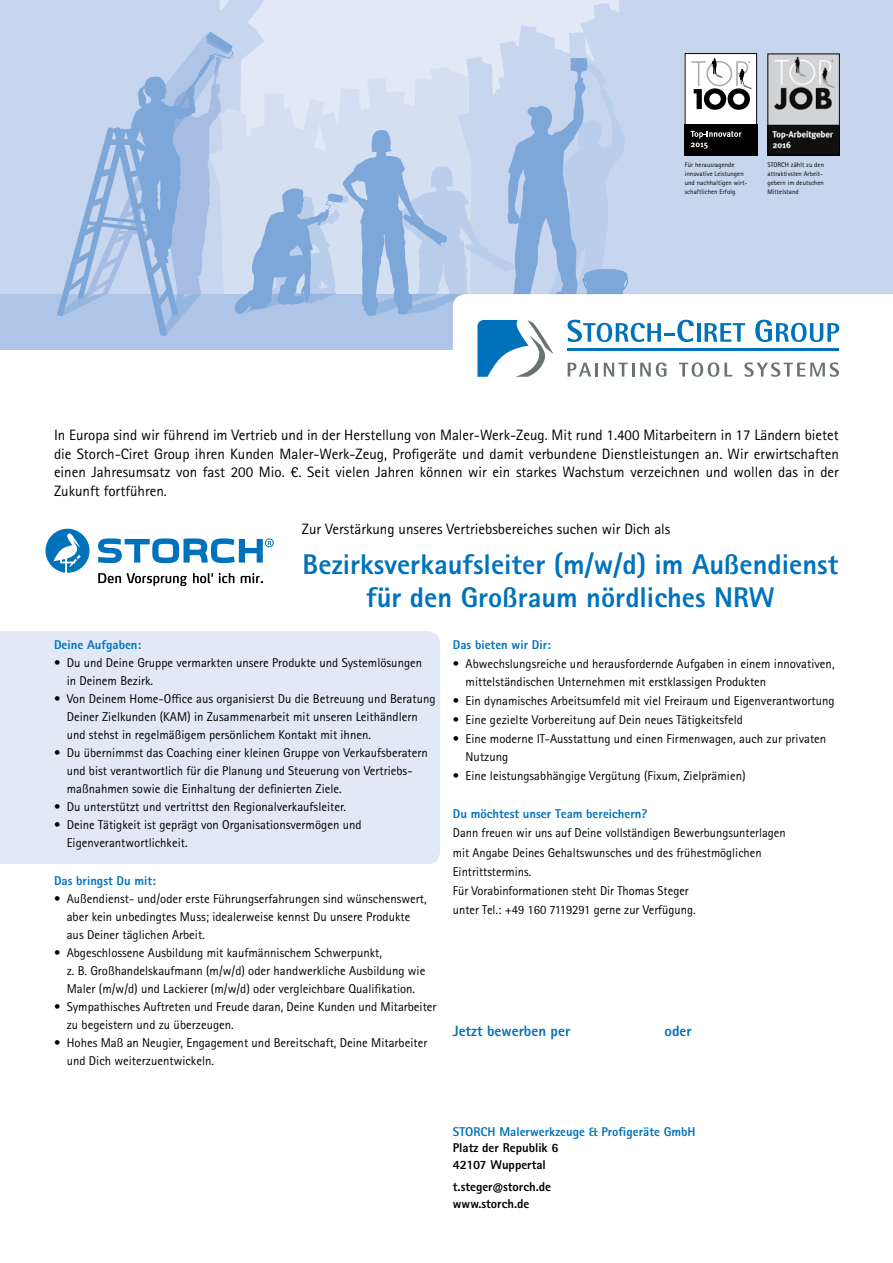
<style>
.page{position:relative;width:893px;height:1263px;background:#fff}
.page>*{position:absolute;margin:0;border:0;box-sizing:border-box;transform-origin:0 0}
.t1{font:800 28.5px/33px "Rotis Sans Serif Pro";color:#0072bc;text-align:center}
.t2{font:15px/18.8px "Rotis Sans Serif Pro";color:#000;text-align:justify}
.t3{font:800 15px "Rotis Sans Serif Pro";color:#0072bc}
.t4{font:12.75px/18px "Rotis Sans Serif Pro";color:#000}
.t5{font:800 12.75px "Rotis Sans Serif Pro";color:#0072bc}
.t6{font:800 12.75px/16.5px "Rotis Sans Serif Pro";color:#000}
.t7{font:6.75px/9px "Rotis Sans Serif Pro";letter-spacing:.01em;color:#000}
</style>
<div class="page">
<div style="left:0;top:0;width:265px;height:294px;background:#c7d6ee"></div>
<svg style="left:458px;top:0;width:435px;height:294px;background:#ccd9ef"></svg>
<div style="left:0;top:294px;width:893px;height:55px;background:#aec5e7"></div>
<div style="left:861px;top:294px;width:32px;height:55px;background:#fff"></div>
<svg style="left:57px;top:32px;width:804px;height:345px;background:#becfe7"></svg>
<div style="left:685px;top:53px;width:72px;height:102px;border:1px solid #000"></div>
<div style="left:0;top:631px;width:440px;height:233px;background:#e1e8f6"></div>
<svg style="left:98px;top:538px;width:173px;height:25px"></svg>
<div style="left:265px;top:538px;width:9px;height:9px;border:1px solid #0072bc;border-radius:50%"></div>
<svg style="left:45px;top:529px;width:45px;height:44px"></svg>
<svg style="left:98px;top:573px;width:89px;height:13px"></svg>
<svg style="left:193px;top:573px;width:20px;height:10px"></svg>
<svg style="left:219px;top:573px;width:15px;height:10px"></svg>
<svg style="left:241px;top:573px;width:22px;height:10px"></svg>
<p class="t7" style="left:685px;top:160px;width:64px">Für herausragende innovative Leistungen und nachhaltigen wirt&shy;schaftlichen Erfolg</p>
<p class="t7" style="left:767px;top:160px;width:58px">STORCH zählt zu den attraktivsten Arbeit&shy;gebern im deutschen<br>Mittelstand</p>
<p class="t2" style="left:54px;top:426px;width:786px">In Europa sind wir führend im Vertrieb und in der Herstellung von Maler-Werk-Zeug. Mit rund 1.400 Mitarbeitern in 17 Ländern bietet die Storch-Ciret Group ihren Kunden Maler-Werk-Zeug, Profigeräte und damit verbundene Dienstleistungen an. Wir erwirtschaften einen Jahresumsatz von fast 200 Mio. €. Seit vielen Jahren können wir ein starkes Wachstum verzeichnen und wollen das in der Zukunft fortführen.</p>
<p class="t2" style="left:302px;top:519px;width:370px">Zur Verstärkung unseres Vertriebsbereiches suchen wir Dich als</p>
<h1 class="t1" style="left:303px;top:548px;width:537px">Bezirksverkaufsleiter (m/w/d) im Außendienst für den Großraum nördliches NRW</h1>
<p class="t5" style="left:54px;top:636px;width:89px">Deine Aufgaben:</p>
<p class="t4" style="left:67px;top:654px;width:357px;text-indent:-13px">• Du und Deine Gruppe vermarkten unsere Produkte und Systemlösungen in Deinem Bezirk.</p>
<p class="t4" style="left:67px;top:690px;width:370px;text-indent:-13px">• Von Deinem Home-Office aus organisierst Du die Betreuung und Beratung<br>Deiner Zielkunden (KAM) in Zusammenarbeit mit unseren Leithändlern und stehst in regelmäßigem persönlichem Kontakt mit ihnen.</p>
<p class="t4" style="left:67px;top:744px;width:363px;text-indent:-13px">• Du übernimmst das Coaching einer kleinen Gruppe von Verkaufsberatern und bist verantwortlich für die Planung und Steuerung von Vertriebs&shy;maßnahmen sowie die Einhaltung der definierten Ziele.</p>
<p class="t4" style="left:54px;top:798px;width:293px">• Du unterstützt und vertrittst den Regionalverkaufsleiter.</p>
<p class="t4" style="left:67px;top:816px;width:296px;text-indent:-13px">• Deine Tätigkeit ist geprägt von Organisationsvermögen und<br>Eigenverantwortlichkeit.</p>
<p class="t5" style="left:54px;top:872px;width:103px">Das bringst Du mit:</p>
<p class="t4" style="left:67px;top:889px;width:361px;text-indent:-13px">• Außendienst- und/oder erste Führungserfahrungen sind wünschenswert, aber kein unbedingtes Muss; idealerweise kennst Du unsere Produkte aus Deiner täglichen Arbeit.</p>
<p class="t4" style="left:67px;top:943px;width:360px;text-indent:-13px">• Abgeschlossene Ausbildung mit kaufmännischem Schwerpunkt,<br>z. B. Großhandelskaufmann (m/w/d) oder handwerkliche Ausbildung wie<br>Maler (m/w/d) und Lackierer (m/w/d) oder vergleichbare Qualifikation.</p>
<p class="t4" style="left:67px;top:997px;width:371px;text-indent:-13px">• Sympathisches Auftreten und Freude daran, Deine Kunden und Mitarbeiter zu begeistern und zu überzeugen.</p>
<p class="t4" style="left:67px;top:1033px;width:362px;text-indent:-13px">• Hohes Maß an Neugier, Engagement und Bereitschaft, Deine Mitarbeiter und Dich weiterzuentwickeln.</p>
<p class="t5" style="left:453px;top:636px;width:100px">Das bieten wir Dir:</p>
<p class="t4" style="left:466px;top:654px;width:370px;line-height:18.8px;text-indent:-13px">• Abwechslungsreiche und herausfordernde Aufgaben in einem innovativen, mittelständischen Unternehmen mit erstklassigen Produkten</p>
<p class="t4" style="left:453px;top:692px;width:383px">• Ein dynamisches Arbeitsumfeld mit viel Freiraum und Eigenverantwortung</p>
<p class="t4" style="left:453px;top:711px;width:292px">• Eine gezielte Vorbereitung auf Dein neues Tätigkeitsfeld</p>
<p class="t4" style="left:466px;top:729px;width:362px;line-height:18.8px;text-indent:-13px">• Eine moderne IT-Ausstattung und einen Firmenwagen, auch zur privaten<br>Nutzung</p>
<p class="t4" style="left:453px;top:767px;width:294px">• Eine leistungsabhängige Vergütung (Fixum, Zielprämien)</p>
<p class="t5" style="left:453px;top:805px;width:196px">Du möchtest unser Team bereichern?</p>
<p class="t4" style="left:453px;top:823px;width:334px;line-height:19.2px">Dann freuen wir uns auf Deine vollständigen Bewerbungsunterlagen mit Angabe Deines Gehaltswunsches und des frühestmöglichen Eintrittstermins.<br>Für Vorabinformationen steht Dir Thomas Steger<br>unter Tel.: +49 160 7119291 gerne zur Verfügung.</p>
<p class="t3" style="left:453px;top:1021px;width:119px">Jetzt bewerben per</p>
<p class="t3" style="left:665px;top:1021px;width:29px">oder</p>
<p class="t5" style="left:453px;top:1123px;width:244px">STORCH Malerwerkzeuge &amp; Profigeräte GmbH</p>
<p class="t6" style="left:453px;top:1139px;width:107px">Platz der Republik 6<br>42107 Wuppertal</p>
<p class="t6" style="left:453px;top:1178px;width:100px">t.steger@storch.de www.storch.de</p>
</div>
